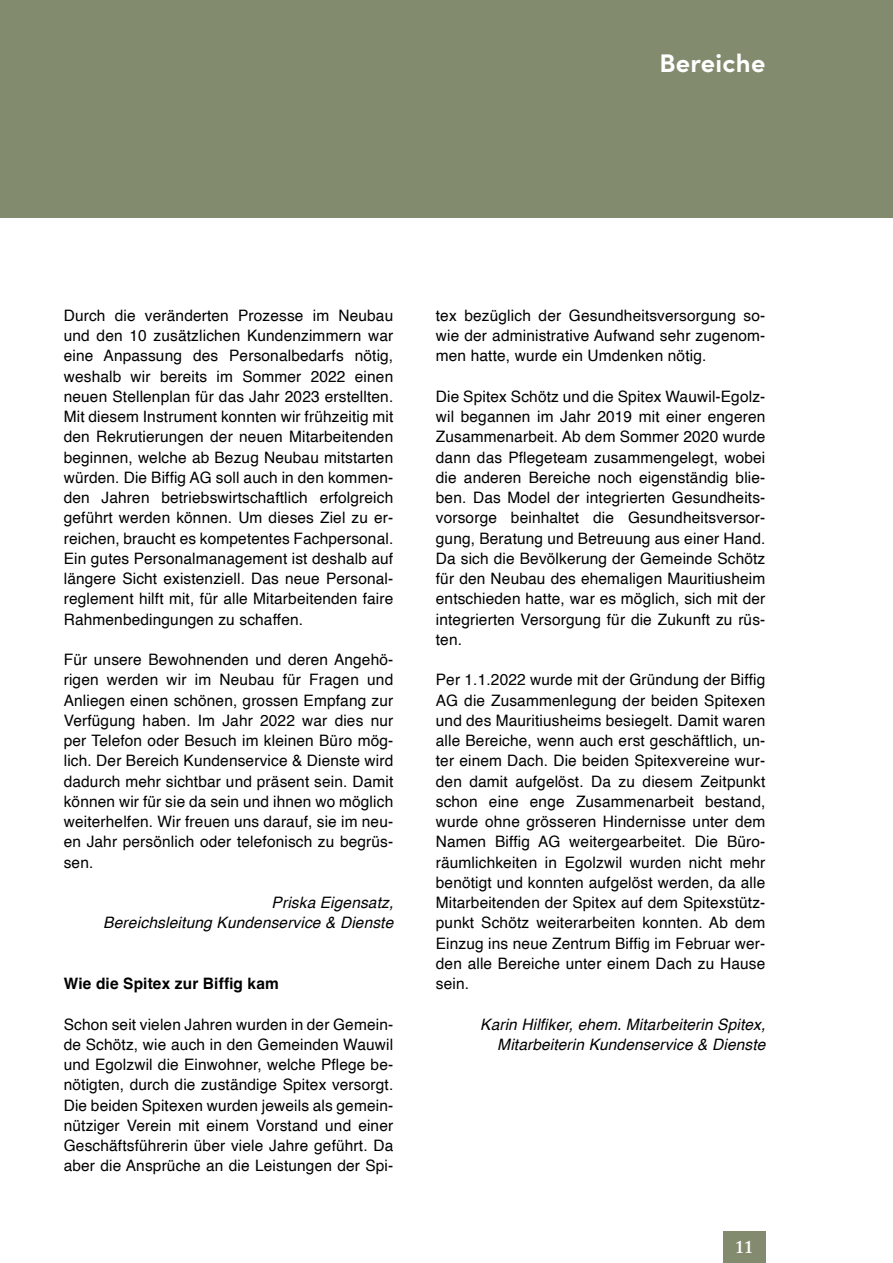
<style>
.page{position:relative;width:893px;height:1263px;background:#fff}
.page>*{position:absolute;margin:0;border:0;box-sizing:border-box;transform-origin:0 0}
.t1{font:700 25.5px "Sofia Pro";letter-spacing:.01em;color:#fff}
.t2{font:600 18px "Adobe Caslon Pro";color:#fff}
.t3{font:15.75px/20.2px "Helvetica";letter-spacing:.01em;color:#000;text-align:justify}
.t4{font:italic 15.75px/20.2px "Helvetica";letter-spacing:.01em;color:#000;text-align:right}
.t5{font:700 15.75px "Helvetica";letter-spacing:.01em;color:#000}
</style>
<div class="page">
<div style="left:723px;top:1231px;width:42px;height:32px;background:#838b6f"></div>
<div style="left:0;top:0;width:893px;height:217px;background:#838b6f"></div>
<h1 class="t1" style="left:659px;top:43px;width:108px">Bereiche</h1>
<p class="t3" style="left:64px;top:306px;width:331px">Durch die veränderten Prozesse im Neubau und den 10 zusätzlichen Kundenzimmern war eine Anpassung des Personalbedarfs nötig, weshalb wir bereits im Sommer 2022 einen neuen Stellenplan für das Jahr 2023 erstellten.<br>Mit diesem Instrument konnten wir frühzeitig mit den Rekrutierungen der neuen Mitarbeitenden beginnen, welche ab Bezug Neubau mitstarten würden. Die Biffig AG soll auch in den kommen&shy;den Jahren betriebswirtschaftlich erfolgreich geführt werden können. Um dieses Ziel zu er&shy;reichen, braucht es kompetentes Fachpersonal.<br>Ein gutes Personalmanagement ist deshalb auf längere Sicht existenziell. Das neue Personal&shy;reglement hilft mit, für alle Mitarbeitenden faire Rahmenbedingungen zu schaffen.</p>
<p class="t3" style="left:64px;top:650px;width:331px">Für unsere Bewohnenden und deren Angehö&shy;rigen werden wir im Neubau für Fragen und Anliegen einen schönen, grossen Empfang zur Verfügung haben. Im Jahr 2022 war dies nur per Telefon oder Besuch im kleinen Büro mög&shy;lich. Der Bereich Kundenservice &amp; Dienste wird dadurch mehr sichtbar und präsent sein. Damit können wir für sie da sein und ihnen wo möglich weiterhelfen. Wir freuen uns darauf, sie im neu&shy;en Jahr persönlich oder telefonisch zu begrüs&shy;sen.</p>
<p class="t4" style="left:103px;top:893px;width:292px">Priska Eigensatz,<br>Bereichsleitung Kundenservice &amp; Dienste</p>
<p class="t5" style="left:64px;top:974px;width:217px">Wie die Spitex zur Biffig kam</p>
<p class="t3" style="left:64px;top:1014px;width:331px">Schon seit vielen Jahren wurden in der Gemein&shy;de Schötz, wie auch in den Gemeinden Wauwil und Egolzwil die Einwohner, welche Pflege be&shy;nötigten, durch die zuständige Spitex versorgt.<br>Die beiden Spitexen wurden jeweils als gemein&shy;nütziger Verein mit einem Vorstand und einer Geschäftsführerin über viele Jahre geführt. Da aber die Ansprüche an die Leistungen der Spi-</p>
<p class="t3" style="left:436px;top:306px;width:331px">tex bezüglich der Gesundheitsversorgung so&shy;wie der administrative Aufwand sehr zugenom&shy;men hatte, wurde ein Umdenken nötig.</p>
<p class="t3" style="left:436px;top:387px;width:331px">Die Spitex Schötz und die Spitex Wauwil-Egolz&shy;wil begannen im Jahr 2019 mit einer engeren Zusammenarbeit. Ab dem Sommer 2020 wurde dann das Pflegeteam zusammengelegt, wobei die anderen Bereiche noch eigenständig blie&shy;ben. Das Model der integrierten Gesundheits&shy;vorsorge beinhaltet die Gesundheitsversor&shy;gung, Beratung und Betreuung aus einer Hand.<br>Da sich die Bevölkerung der Gemeinde Schötz für den Neubau des ehemaligen Mauritiusheim entschieden hatte, war es möglich, sich mit der integrierten Versorgung für die Zukunft zu rüs&shy;ten.</p>
<p class="t3" style="left:436px;top:670px;width:331px">Per 1.1.2022 wurde mit der Gründung der Biffig AG die Zusammenlegung der beiden Spitexen und des Mauritiusheims besiegelt. Damit waren alle Bereiche, wenn auch erst geschäftlich, un&shy;ter einem Dach. Die beiden Spitexvereine wur&shy;den damit aufgelöst. Da zu diesem Zeitpunkt schon eine enge Zusammenarbeit bestand, wurde ohne grösseren Hindernisse unter dem Namen Biffig AG weitergearbeitet. Die Büro&shy;räumlichkeiten in Egolzwil wurden nicht mehr benötigt und konnten aufgelöst werden, da alle Mitarbeitenden der Spitex auf dem Spitexstütz&shy;punkt Schötz weiterarbeiten konnten. Ab dem Einzug ins neue Zentrum Biffig im Februar wer&shy;den alle Bereiche unter einem Dach zu Hause sein.</p>
<p class="t4" style="left:480px;top:1014px;width:287px">Karin Hilfiker, ehem. Mitarbeiterin Spitex,<br>Mitarbeiterin Kundenservice &amp; Dienste</p>
<p class="t2" style="left:735px;top:1236px;width:19px">11</p>
</div>
